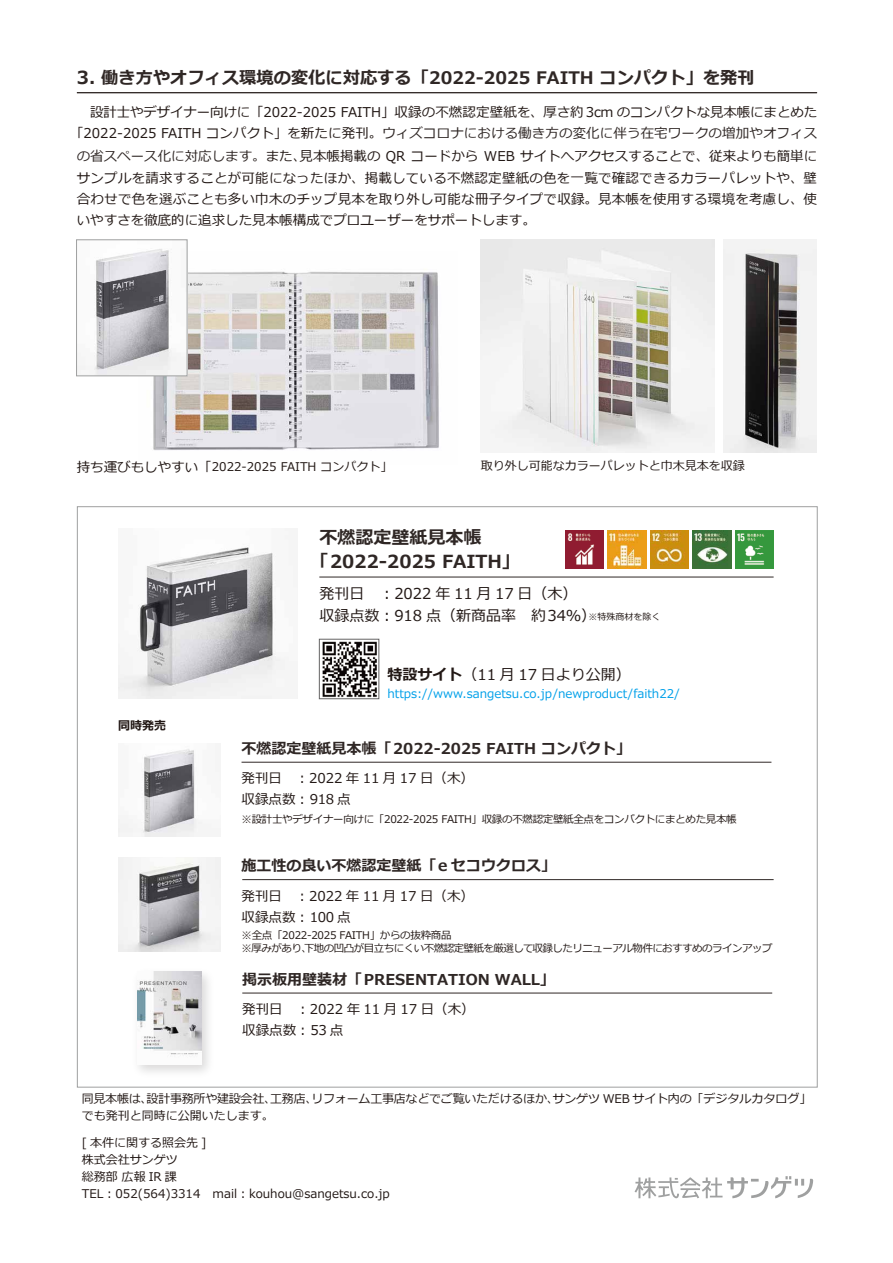
<style>
.page{position:relative;width:893px;height:1263px;background:#fff}
.page>*{position:absolute;margin:0;border:0;box-sizing:border-box;transform-origin:0 0}
.t1{font:700 18px/24px "Meiryo";color:#2f2725}
.t2{font:700 17.25px "Meiryo";color:#2f2725}
.t3{font:700 15px "Meiryo";color:#2f2725}
.t4{font:15px/22.5px "Meiryo";color:#221815}
.t5{font:13.5px/21px "Meiryo";color:#221815}
.t6{font:12px/17px "Meiryo";color:#221815}
.t7{font:12px/16.5px "Meiryo";letter-spacing:-.02em;color:#221815}
.t8{font:12px "Meiryo";color:#00a0e9}
.t9{font:700 12px "Meiryo";color:#221815}
.t10{font:10.5px/13.5px "Meiryo";letter-spacing:-.05em;color:#221815}
.t11{font:10.5px "Meiryo";letter-spacing:-.03em;color:#221815}
.s1{font-size:18px}
.s2{color:#2f2725}
.s3{font-size:13.5px}
.s4{font-size:9px}
.s5{font-weight:700}
</style>
<div class="page">
<img style="left:318px;top:638px;width:62px;height:62px">
<img style="left:139px;top:252px;width:300px;height:198px">
<img style="left:78px;top:249px;width:107px;height:125px">
<div style="left:76px;top:239px;width:111px;height:137px;border:1px solid #9fa0a0"></div>
<img style="left:118px;top:749px;width:84px;height:88px">
<hr style="left:77px;top:92px;width:740px;height:1px;background:#2f2725">
<svg style="left:634px;top:1176px;width:179px;height:22px"></svg>
<img style="left:118px;top:858px;width:102px;height:93px">
<hr style="left:319px;top:577px;width:455px;height:1px;background:#2f2725">
<img style="left:119px;top:547px;width:166px;height:152px">
<hr style="left:242px;top:762px;width:529px;height:1px;background:#2f2725">
<div style="left:319px;top:639px;width:60px;height:60px;border:1px solid #656464"></div>
<hr style="left:242px;top:879px;width:532px;height:1px;background:#2f2725">
<img style="left:139px;top:971px;width:70px;height:101px">
<img style="left:137px;top:971px;width:64px;height:94px">
<hr style="left:242px;top:993px;width:530px;height:1px;background:#2f2725">
<img style="left:565px;top:530px;width:38px;height:38px">
<img style="left:608px;top:530px;width:38px;height:38px">
<img style="left:650px;top:530px;width:39px;height:38px">
<img style="left:693px;top:530px;width:38px;height:38px">
<img style="left:735px;top:530px;width:39px;height:38px">
<img style="left:723px;top:240px;width:94px;height:212px">
<img style="left:481px;top:240px;width:234px;height:212px">
<p class="t2" style="left:77px;top:65px;width:679px"><span class="s1">3.</span> 働き方やオフィス環境の変化に対応する「2022-2025 FAITH コンパクト」を発刊</p>
<p class="t5" style="left:70px;top:103px;width:749px;text-align:center">　設計士やデザイナー向けに「2022-2025 FAITH」収録の不燃認定壁紙を、厚さ約 3cm のコンパクトな見本帳にまとめた「2022-2025 FAITH コンパクト」を新たに発刊。<span class="s2">ウィズコロナにおける働き方の変化に伴う在宅ワークの増加やオフィス</span></p>
<p class="t5" style="left:77px;top:145px;width:742px;line-height:22.5px"><span class="s2">の省スペース化に対応します。</span>また、見本帳掲載の QR コードから WEB サイトへアクセスすることで、従来よりも簡単にサンプルを請求することが可能になったほか、掲載している不燃認定壁紙の色を一覧で確認できるカラーパレットや、壁</p>
<p class="t5" style="left:77px;top:190px;width:742px">合わせで色を選ぶことも多い巾木のチップ見本を取り外し可能な冊子タイプで収録。見本帳を使用する環境を考慮し、使いやすさを徹底的に追求した見本帳構成でプロユーザーをサポートします。</p>
<p class="t6" style="left:77px;top:459px;width:317px"><span class="s3">持ち運びもしやすい「</span>2022-2025 FAITH コンパクト」</p>
<p class="t6" style="left:481px;top:458px;width:265px">取り外し可能なカラーパレットと巾木見本を収録</p>
<h1 class="t1" style="left:310px;top:526px;width:211px;text-indent:9px">不燃認定壁紙見本帳「2022-2025 FAITH」</h1>
<p class="t4" style="left:319px;top:583px;width:343px">発刊日　︓2022 年 11 月 17 日（木）<br>収録点数︓918 点（新商品率　約34％）<span class="s4">※特殊商材を除く</span></p>
<p class="t4" style="left:387px;top:664px;width:245px"><span class="s5">特設サイト</span>（11 月 17 日より公開）</p>
<p class="t9" style="left:118px;top:717px;width:49px">同時発売</p>
<p class="t8" style="left:387px;top:685px;width:294px">https://www.sangetsu.co.jp/newproduct/faith22/</p>
<p class="t3" style="left:242px;top:738px;width:391px">不燃認定壁紙見本帳「2022-2025 FAITH コンパクト」</p>
<p class="t5" style="left:242px;top:768px;width:234px">発刊日　︓2022 年 11 月 17 日（木）収録点数︓ 918 点</p>
<p class="t11" style="left:242px;top:811px;width:497px">※設計士やデザイナー向けに「2022-2025 FAITH」収録の不燃認定壁紙全点をコンパクトにまとめた見本帳</p>
<p class="t3" style="left:242px;top:855px;width:316px">施工性の良い不燃認定壁紙「e セコウクロス」</p>
<p class="t5" style="left:242px;top:886px;width:234px">発刊日　︓2022 年 11 月 17 日（木）収録点数︓ 100 点</p>
<p class="t10" style="left:242px;top:928px;width:532px">※全点「2022-2025 FAITH」からの抜粋商品<br>※厚みがあり、下地の凹凸が目立ちにくい不燃認定壁紙を厳選して収録したリニューアル物件におすすめのラインアップ</p>
<p class="t3" style="left:242px;top:968px;width:314px">掲示板用壁装材「PRESENTATION WALL」</p>
<p class="t5" style="left:242px;top:999px;width:234px">発刊日　︓2022 年 11 月 17 日（木）収録点数︓ 53 点</p>
<p class="t7" style="left:82px;top:1091px;width:731px">同見本帳は、設計事務所や建設会社、工務店、リフォーム工事店などでご覧いただけるほか、サンゲツ WEB サイト内の「デジタルカタログ」でも発刊と同時に公開いたします。</p>
<p class="t6" style="left:82px;top:1135px;width:310px">[ 本件に関する照会先 ]<br>株式会社サンゲツ<br>総務部 広報 IR 課<br>TEL︓052(564)3314　mail︓kouhou@sangetsu.co.jp</p>
</div>
